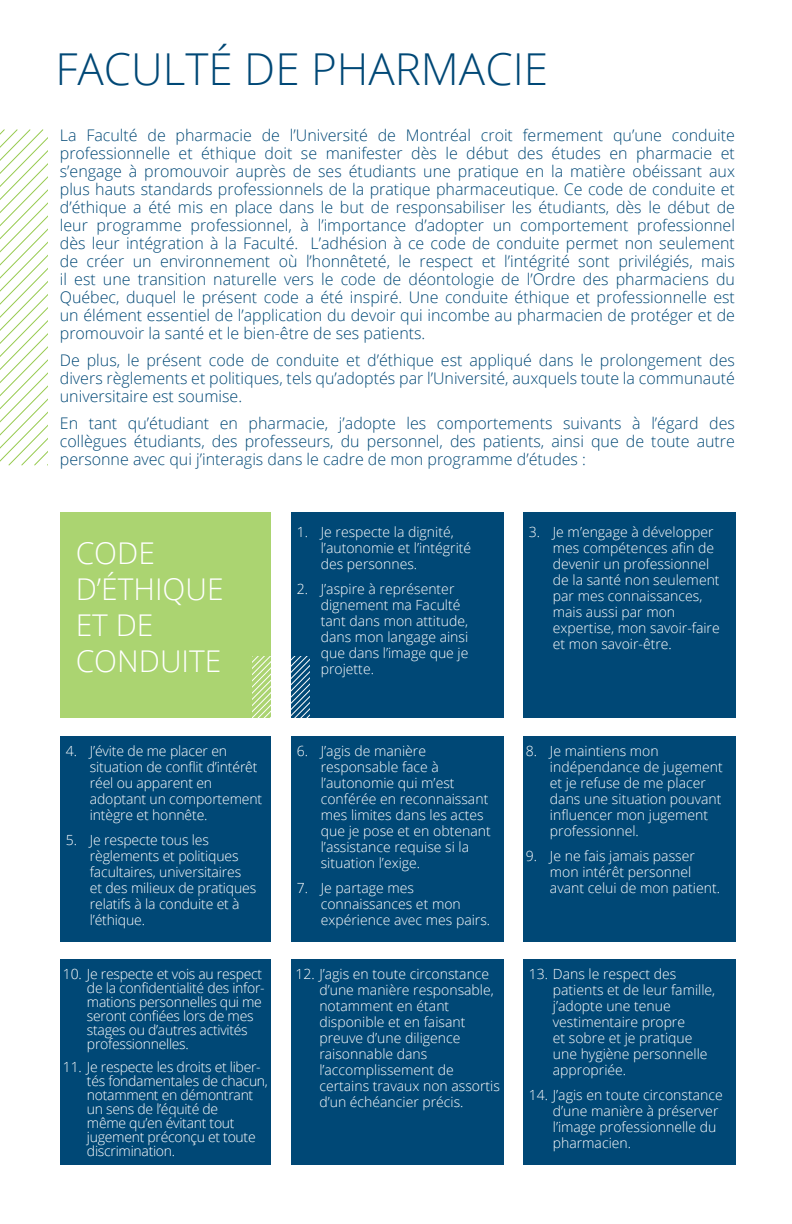
<style>
.page{position:relative;width:792px;height:1224px;background:#fff}
.page>*{position:absolute;margin:0;border:0;box-sizing:border-box;transform-origin:0 0}
.t1{font:300 44px "Open Sans";color:#004876}
.t2{font:300 30px/36px "Open Sans";color:#fff}
.t3{font:300 16px/18px "Open Sans";color:#004876;text-align:justify}
.t4{font:300 14px/16px "Open Sans";color:#fff}
.t5{font:300 14px/14px "Open Sans";letter-spacing:-.02em;color:#fff}
</style>
<div class="page">
<div style="left:291px;top:513px;width:213px;height:205px;background:#004876"></div>
<div style="left:291px;top:737px;width:213px;height:205px;background:#004876"></div>
<div style="left:291px;top:960px;width:213px;height:205px;background:#004876"></div>
<div style="left:523px;top:513px;width:213px;height:205px;background:#004876"></div>
<div style="left:523px;top:737px;width:213px;height:205px;background:#004876"></div>
<div style="left:523px;top:960px;width:213px;height:205px;background:#004876"></div>
<div style="left:60px;top:737px;width:211px;height:205px;background:#004876"></div>
<div style="left:60px;top:960px;width:211px;height:205px;background:#004876"></div>
<div style="left:60px;top:513px;width:211px;height:205px;background:#abd471"></div>
<svg style="left:253px;top:657px;width:57px;height:61px"></svg>
<svg style="left:0;top:130px;width:48px;height:336px"></svg>
<h1 class="t1" style="left:55px;top:39px;width:494px">Faculté de pharmacie</h1>
<p class="t3" style="left:60px;top:126px;width:677px">La Faculté de pharmacie de l’Université de Montréal croit fermement qu’une conduite professionnelle et éthique doit se manifester dès le début des études en pharmacie et s’engage à promouvoir auprès de ses étudiants une pratique en la matière obéissant aux plus hauts standards professionnels de la pratique pharmaceutique. Ce code de conduite et d’éthique a été mis en place dans le but de responsabiliser les étudiants, dès le début de leur programme professionnel, à l’importance d’adopter un comportement professionnel dès leur intégration à la Faculté. L’adhésion à ce code de conduite permet non seulement de créer un environnement où l’honnêteté, le respect et l’intégrité sont privilégiés, mais il est une transition naturelle vers le code de déontologie de l’Ordre des pharmaciens du Québec, duquel le présent code a été inspiré. Une conduite éthique et professionnelle est un élément essentiel de l’application du devoir qui incombe au pharmacien de protéger et de promouvoir la santé et le bien-être de ses patients.</p>
<p class="t3" style="left:60px;top:351px;width:677px">De plus, le présent code de conduite et d’éthique est appliqué dans le prolongement des divers règlements et politiques, tels qu’adoptés par l’Université, auxquels toute la communauté universitaire est soumise.</p>
<p class="t3" style="left:60px;top:414px;width:677px">En tant qu’étudiant en pharmacie, j’adopte les comportements suivants à l’égard des collègues étudiants, des professeurs, du personnel, des patients, ainsi que de toute autre personne avec qui j’interagis dans le cadre de mon programme d’études :</p>
<h2 class="t2" style="left:76px;top:534px;width:149px">Code d’éthique et de conduite</h2>
<p class="t4" style="left:90px;top:743px;width:174px;text-indent:-24px">4. J’évite de me placer en situation de conflit d’intérêt réel ou apparent en adoptant un comportement intègre et honnête.</p>
<p class="t4" style="left:90px;top:832px;width:168px;text-indent:-24px">5. Je respecte tous les règlements et politiques facultaires, universitaires et des milieux de pratiques relatifs à la conduite et à l’éthique.</p>
<p class="t5" style="left:87px;top:967px;width:179px;text-indent:-24px">10. Je respecte et vois au respect de la confidentialité des infor&shy;mations personnelles qui me seront confiées lors de mes stages ou d’autres activités professionnelles.</p>
<p class="t5" style="left:87px;top:1060px;width:182px;text-indent:-24px">11. Je respecte les droits et liber&shy;tés fondamentales de chacun, notamment en démontrant un sens de l’équité de<br>même qu’en évitant tout jugement préconçu et toute discrimination.</p>
<p class="t4" style="left:321px;top:523px;width:152px;text-indent:-24px">1. Je respecte la dignité, l’autonomie et l’intégrité des personnes.</p>
<p class="t4" style="left:321px;top:580px;width:149px;text-indent:-24px">2. J’aspire à représenter dignement ma Faculté tant dans mon attitude, dans mon langage ainsi que dans l’image que je projette.</p>
<p class="t4" style="left:321px;top:743px;width:171px;text-indent:-24px">6. J’agis de manière responsable face à l’autonomie qui m’est conférée en reconnaissant mes limites dans les actes que je pose et en obtenant l’assistance requise si la situation l’exige.</p>
<p class="t4" style="left:321px;top:880px;width:171px;text-indent:-24px">7. Je partage mes connaissances et mon expérience avec mes pairs.</p>
<p class="t4" style="left:319px;top:966px;width:182px;text-indent:-24px">12. J’agis en toute circonstance d’une manière responsable, notamment en étant disponible et en faisant preuve d’une diligence raisonnable dans l’accomplissement de certains travaux non assortis d’un échéancier précis.</p>
<p class="t4" style="left:553px;top:523px;width:168px;text-indent:-24px">3. Je m’engage à développer mes compétences afin de devenir un professionnel de la santé non seulement par mes connaissances, mais aussi par mon expertise, mon savoir-faire et mon savoir-être.</p>
<p class="t4" style="left:550px;top:743px;width:174px;text-indent:-24px">8. Je maintiens mon indépendance de jugement et je refuse de me placer dans une situation pouvant influencer mon jugement professionnel.</p>
<p class="t4" style="left:550px;top:848px;width:172px;text-indent:-24px">9. Je ne fais jamais passer mon intérêt personnel avant celui de mon patient.</p>
<p class="t4" style="left:553px;top:965px;width:164px;text-indent:-24px">13. Dans le respect des patients et de leur famille, j’adopte une tenue vestimentaire propre<br>et sobre et je pratique une hygiène personnelle appropriée.</p>
<p class="t4" style="left:553px;top:1086px;width:171px;text-indent:-24px">14. J’agis en toute circonstance d’une manière à préserver l’image professionnelle du pharmacien.</p>
</div>
